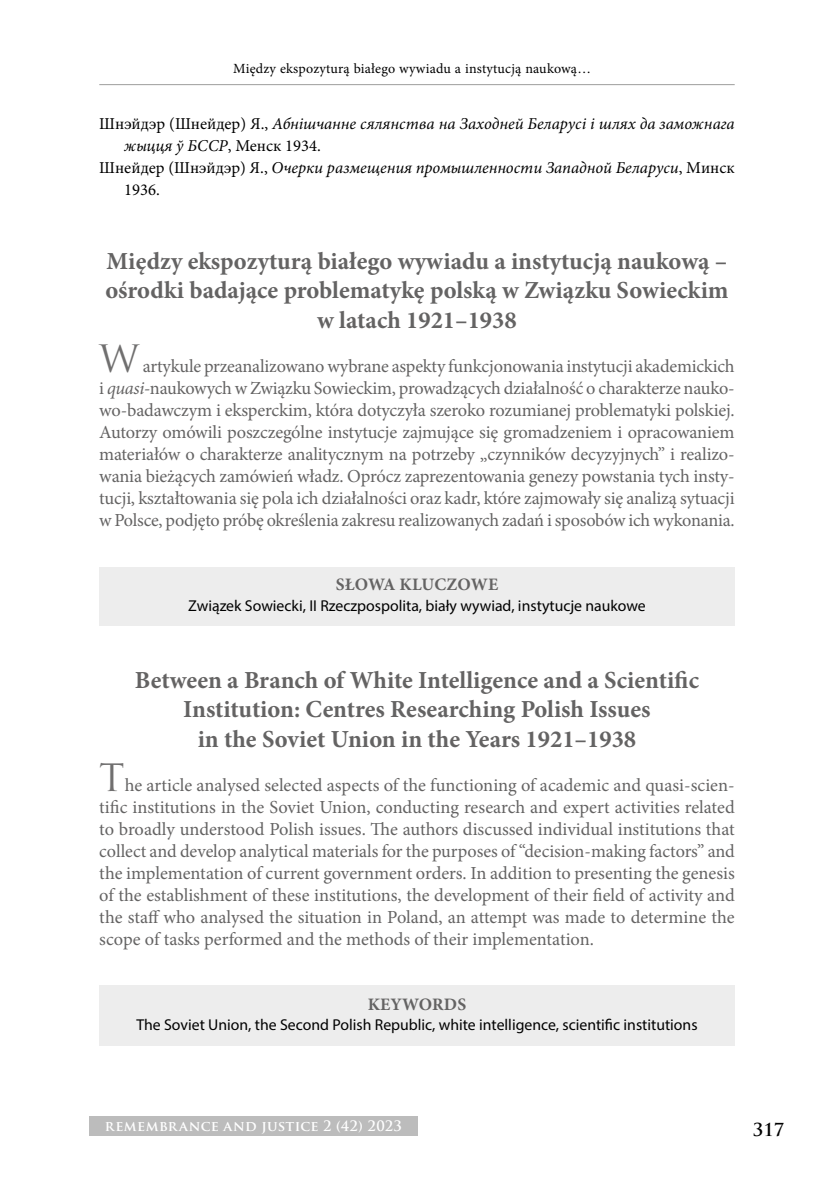
<style>
.page{position:relative;width:834px;height:1191px;background:#fff}
.page>*{position:absolute;margin:0;border:0;box-sizing:border-box;transform-origin:0 0}
.t1{font:700 24.5px/29.4px "Minion Pro";color:#646363;text-align:center}
.t2{font:18.38px/22.1px "Minion Pro";letter-spacing:-.01em;color:#646363;text-align:justify}
.t3{font:700 17.5px "Minion Pro";letter-spacing:.01em;color:#646363}
.t4{font:700 17.5px "Trajan Pro";color:#000}
.t5{font:italic 16.62px "Minion Pro";color:#000}
.t6{font:16.62px "Minion Pro";color:#000}
.t7{font:15.75px "Myriad Pro";color:#000}
.t8{font:14px "Minion Pro";letter-spacing:.015em;color:#000}
.t9{font:700 14px "Trajan Pro";letter-spacing:.025em;color:#fff}
.s1{font-style:normal}
.s2{font-style:italic}
.s3{font-family:"Trajan Pro";font-size:36.75px;color:#706f6f}
</style>
<div class="page">
<hr style="left:99px;top:84px;width:635px;height:1px;background:#9d9d9c">
<div style="left:89px;top:1116px;width:328px;height:20px;background:#bcbcbc"></div>
<div style="left:99px;top:567px;width:635px;height:58px;background:#ededed"></div>
<div style="left:99px;top:985px;width:635px;height:60px;background:#ededed"></div>
<p class="t8" style="left:233px;top:59px;width:359px">Między ekspozyturą białego wywiadu a instytucją naukową…</p>
<p class="t5" style="left:99px;top:112px;width:636px"><span class="s1">Шнэйдэр (Шнейдер) Я.,</span> Абнішчанне сялянства на Заходней Беларусі і шлях да заможнага</p>
<p class="t6" style="left:124px;top:135px;width:198px"><span class="s2">жыцця ў БССР</span>, Менск 1934.</p>
<p class="t5" style="left:99px;top:157px;width:636px"><span class="s1">Шнейдер (Шнэйдэр) Я.,</span> Очерки размещения промышленности Западной Беларуси<span class="s1">, Минск</span></p>
<p class="t6" style="left:124px;top:179px;width:37px">1936.</p>
<h1 class="t1" style="left:105px;top:246px;width:624px">Między ekspozyturą białego wywiadu a instytucją naukową – ośrodki badające problematykę polską w Związku Sowieckim w latach 1921–1938</h1>
<p class="t2" style="left:99px;top:355px;width:637px"><span class="s3">W</span> artykule przeanalizowano wybrane aspekty funkcjonowania instytucji akademickich i <span class="s2">quasi-</span>naukowych w Związku Sowieckim, prowadzących działalność o charakterze nauko&shy;wo-badawczym i eksperckim, która dotyczyła szeroko rozumianej problematyki polskiej.<br>Autorzy omówili poszczególne instytucje zajmujące się gromadzeniem i opracowaniem materiałów o charakterze analitycznym na potrzeby „czynników decyzyjnych” i realizo&shy;wania bieżących zamówień władz. Oprócz zaprezentowania genezy powstania tych insty&shy;tucji, kształtowania się pola ich działalności oraz kadr, które zajmowały się analizą sytuacji w Polsce, podjęto próbę określenia zakresu realizowanych zadań i sposobów ich wykonania.</p>
<p class="t3" style="left:336px;top:572px;width:164px">SŁOWA KLUCZOWE</p>
<p class="t7" style="left:188px;top:595px;width:459px">Związek Sowiecki, II Rzeczpospolita, biały wywiad, instytucje naukowe</p>
<h1 class="t1" style="left:135px;top:665px;width:565px">Between a Branch of White Intelligence and a Scientific<br>Institution: Centres Researching Polish Issues<br>in the Soviet Union in the Years 1921–1938</h1>
<p class="t2" style="left:99px;top:774px;width:637px"><span class="s3">T</span>he article analysed selected aspects of the functioning of academic and quasi-scien&shy;tific institutions in the Soviet Union, conducting research and expert activities related to broadly understood Polish issues. The authors discussed individual institutions that collect and develop analytical materials for the purposes of “decision-making factors” and the implementation of current government orders. In addition to presenting the genesis of the establishment of these institutions, the development of their field of activity and the staff who analysed the situation in Poland, an attempt was made to determine the scope of tasks performed and the methods of their implementation.</p>
<p class="t3" style="left:368px;top:991px;width:100px">KEYWORDS</p>
<p class="t7" style="left:136px;top:1014px;width:562px">The Soviet Union, the Second Polish Republic, white intelligence, scientific institutions</p>
<p class="t9" style="left:105px;top:1117px;width:298px">REMEMBRANCE AND JUSTICE 2 (42) 2023</p>
<p class="t4" style="left:752px;top:1118px;width:33px">317</p>
</div>
